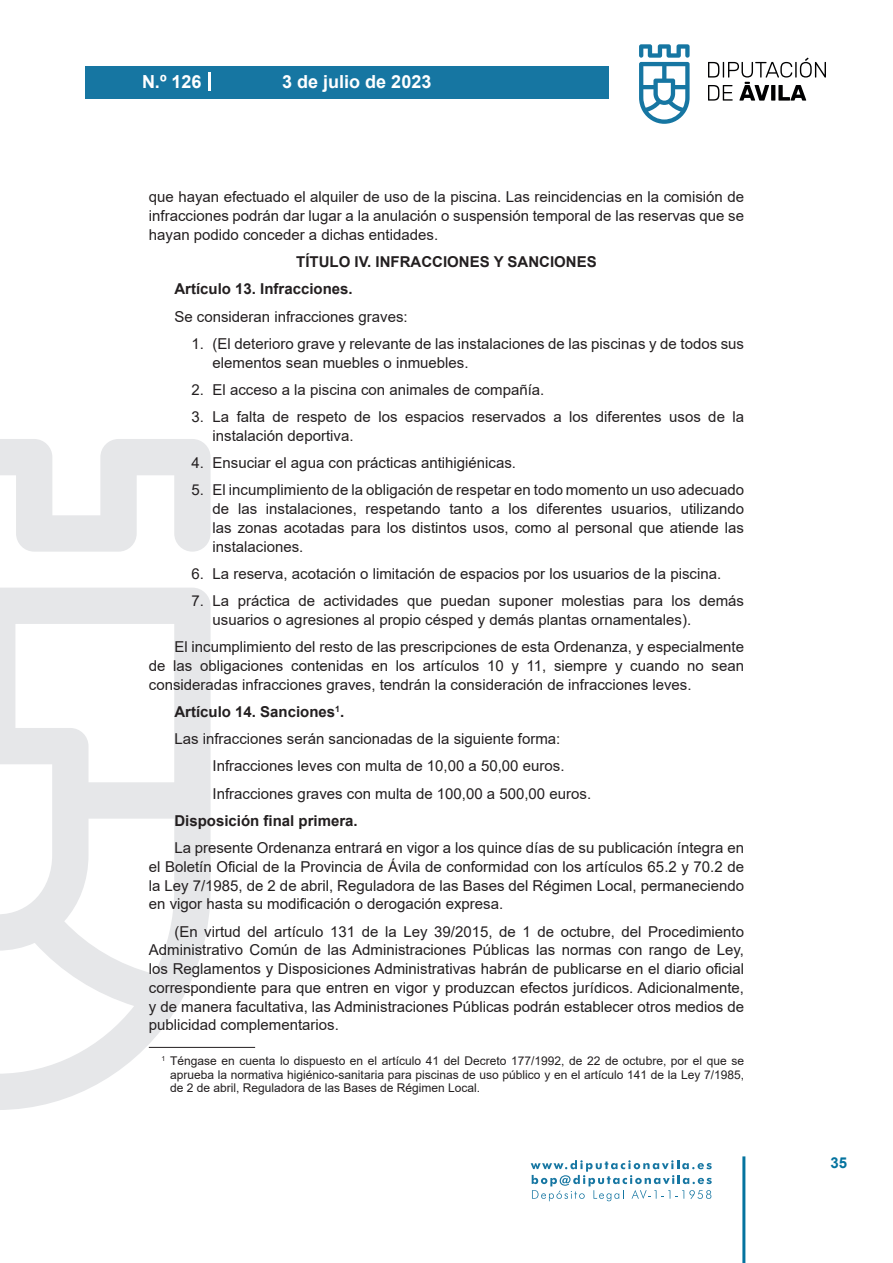
<style>
.page{position:relative;width:893px;height:1263px;background:#fff}
.page>*{position:absolute;margin:0;border:0;box-sizing:border-box;transform-origin:0 0}
.t1{font:700 18px "Arial";color:#fff}
.texto_normal{font:15px/18.8px "Arial";color:#231f20;text-align:justify}
.texto_normal-2{font:700 15px "Arial";color:#231f20}
.texto_centrado{font:700 15px "Arial";color:#231f20}
.t2{font:700 15px "Arial";color:#04739f}
.texto_normal-3{font:12px/13.5px "Arial";color:#231f20;text-align:justify}
</style>
<div class="page">
<svg style="left:531px;top:1160px;width:181px;height:41px"></svg>
<div style="left:85px;top:66px;width:523px;height:33px;background:#1676a2"></div>
<svg style="left:639px;top:44px;width:51px;height:80px"></svg>
<svg style="left:708px;top:58px;width:118px;height:43px"></svg>
<hr style="left:742px;top:1156px;width:3px;height:107px;background:#04739f">
<svg style="left:208px;top:72px;width:2px;height:18px"></svg>
<svg style="left:0;top:439px;width:211px;height:671px"></svg>
<hr style="left:149px;top:1047px;width:106px;height:1px;background:#231f20">
<p class="t1" style="left:142px;top:69px;width:61px">N.º 126</p>
<p class="t1" style="left:282px;top:69px;width:151px">3 de julio de 2023</p>
<p class="texto_normal" style="left:149px;top:188px;width:597px">que hayan efectuado el alquiler de uso de la piscina. Las reincidencias en la comisión de infracciones podrán dar lugar a la anulación o suspensión temporal de las reservas que se hayan podido conceder a dichas entidades.</p>
<p class="texto_centrado" style="left:296px;top:251px;width:302px">TÍTULO IV. INFRACCIONES Y SANCIONES</p>
<p class="texto_normal-2" style="left:174px;top:278px;width:180px">Artículo 13. Infracciones.</p>
<p class="texto_normal" style="left:174px;top:307px;width:235px">Se consideran infracciones graves:</p>
<p class="texto_normal" style="left:213px;top:334px;width:533px;text-indent:-21px">1. (El deterioro grave y relevante de las instalaciones de las piscinas y de todos sus elementos sean muebles o inmuebles.</p>
<p class="texto_normal" style="left:191px;top:380px;width:355px">2. El acceso a la piscina con animales de compañía.</p>
<p class="texto_normal" style="left:213px;top:407px;width:533px;text-indent:-21px">3. La falta de respeto de los espacios reservados a los diferentes usos de la instalación deportiva.</p>
<p class="texto_normal" style="left:191px;top:453px;width:326px">4. Ensuciar el agua con prácticas antihigiénicas.</p>
<p class="texto_normal" style="left:213px;top:481px;width:533px;text-indent:-21px">5. El incumplimiento de la obligación de respetar en todo momento un uso adecuado de las instalaciones, respetando tanto a los diferentes usuarios, utilizando las zonas acotadas para los distintos usos, como al personal que atiende las instalaciones.</p>
<p class="texto_normal" style="left:191px;top:564px;width:531px">6. La reserva, acotación o limitación de espacios por los usuarios de la piscina.</p>
<p class="texto_normal" style="left:213px;top:591px;width:533px;text-indent:-21px">7. La práctica de actividades que puedan suponer molestias para los demás usuarios o agresiones al propio césped y demás plantas ornamentales).</p>
<p class="texto_normal" style="left:149px;top:637px;width:597px;text-indent:26px">El incumplimiento del resto de las prescripciones de esta Ordenanza, y especialmente de las obligaciones contenidas en los artículos 10 y 11, siempre y cuando no sean consideradas infracciones graves, tendrán la consideración de infracciones leves.</p>
<p class="texto_normal-2" style="left:174px;top:701px;width:171px">Artículo 14. Sanciones<sup>1</sup>.</p>
<p class="texto_normal" style="left:174px;top:729px;width:388px">Las infracciones serán sancionadas de la siguiente forma:</p>
<p class="texto_normal" style="left:213px;top:757px;width:353px">Infracciones leves con multa de 10,00 a 50,00 euros.</p>
<p class="texto_normal" style="left:213px;top:784px;width:380px">Infracciones graves con multa de 100,00 a 500,00 euros.</p>
<p class="texto_normal-2" style="left:174px;top:810px;width:185px">Disposición final primera.</p>
<p class="texto_normal" style="left:149px;top:838px;width:597px;text-indent:26px">La presente Ordenanza entrará en vigor a los quince días de su publicación íntegra en el Boletín Oficial de la Provincia de Ávila de conformidad con los artículos 65.2 y 70.2 de la Ley 7/1985, de 2 de abril, Reguladora de las Bases del Régimen Local, permaneciendo en vigor hasta su modificación o derogación expresa.</p>
<p class="texto_normal" style="left:149px;top:922px;width:597px;text-indent:26px">(En virtud del artículo 131 de la Ley 39/2015, de 1 de octubre, del Procedimiento Administrativo Común de las Administraciones Públicas las normas con rango de Ley, los Reglamentos y Disposiciones Administrativas habrán de publicarse en el diario oficial correspondiente para que entren en vigor y produzcan efectos jurídicos. Adicionalmente, y de manera facultativa, las Administraciones Públicas podrán establecer otros medios de publicidad complementarios.</p>
<p class="texto_normal-3" style="left:170px;top:1054px;width:576px;text-indent:-9px"><sup>1</sup> Téngase en cuenta lo dispuesto en el artículo 41 del Decreto 177/1992, de 22 de octubre, por el que se aprueba la normativa higiénico-sanitaria para piscinas de uso público y en el artículo 141 de la Ley 7/1985, de 2 de abril, Reguladora de las Bases de Régimen Local.</p>
<p class="t2" style="left:831px;top:1152px;width:18px">35</p>
</div>
